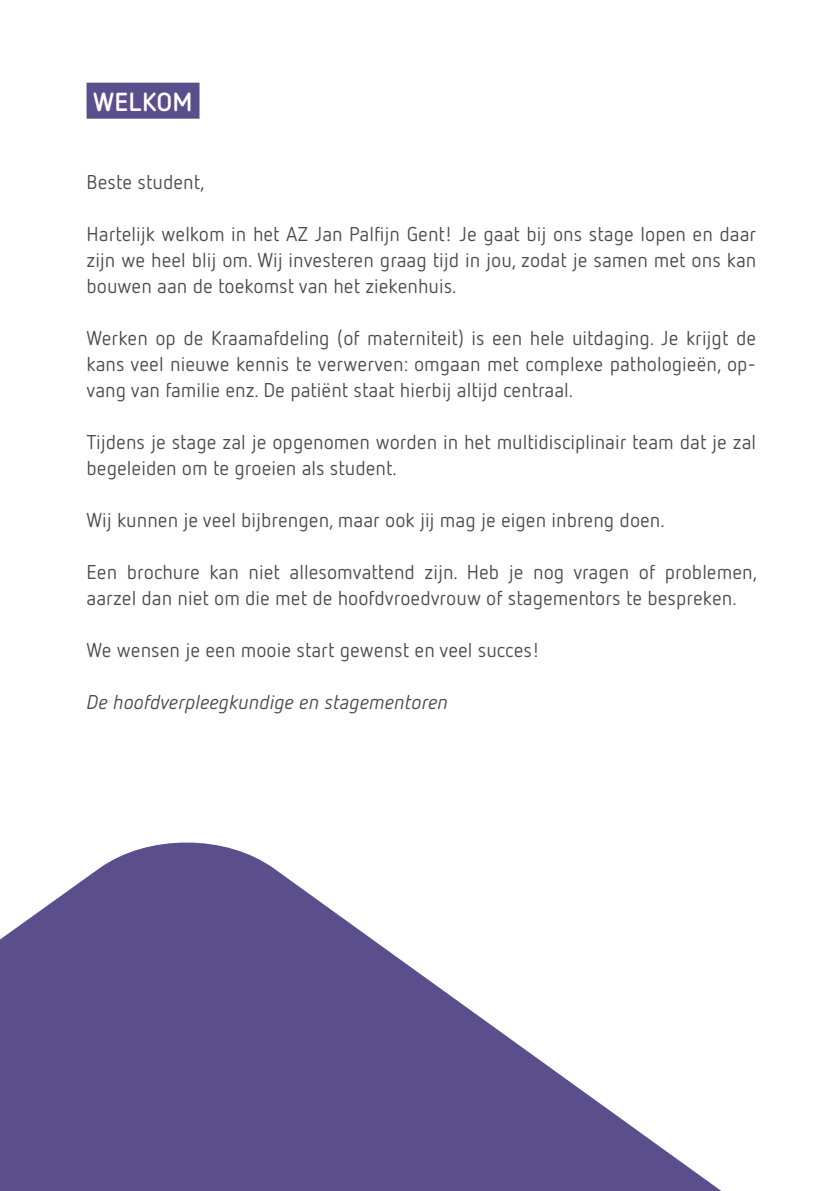
<style>
.page{position:relative;width:840px;height:1191px;background:#fff}
.page>*{position:absolute;margin:0;border:0;box-sizing:border-box;transform-origin:0 0}
.Titel{font:700 26px "Netto OT";letter-spacing:.01em;color:#fff}
.Bodytekst{font:20px/26px "Netto OT";color:#4b4c4d;text-align:justify}
.Bodytekst-2{font:italic 20px "Netto OT";color:#4b4c4d}
</style>
<div class="page">
<svg style="left:0;top:842px;width:479px;height:174px;fill:#5a4e8c"></svg>
<div style="left:86px;top:83px;width:113px;height:36px;background:#5a4e8c"></div>
<svg style="left:0;top:1016px;width:721px;height:175px;fill:#5a4e8c"></svg>
<p class="Titel" style="left:93px;top:86px;width:101px">WELKOM</p>
<p class="Bodytekst" style="left:86px;top:169px;width:119px">Beste student,</p>
<p class="Bodytekst" style="left:86px;top:221px;width:671px">Hartelijk welkom in het AZ Jan Palfijn Gent! Je gaat bij ons stage lopen en daar zijn we heel blij om. Wij investeren graag tijd in jou, zodat je samen met ons kan bouwen aan de toekomst van het ziekenhuis.</p>
<p class="Bodytekst" style="left:86px;top:325px;width:670px">Werken op de Kraamafdeling (of materniteit) is een hele uitdaging. Je krijgt de kans veel nieuwe kennis te verwerven: omgaan met complexe pathologieën, op&shy;vang van familie enz. De patiënt staat hierbij altijd centraal.</p>
<p class="Bodytekst" style="left:86px;top:429px;width:670px">Tijdens je stage zal je opgenomen worden in het multidisciplinair team dat je zal begeleiden om te groeien als student.</p>
<p class="Bodytekst" style="left:86px;top:507px;width:579px">Wij kunnen je veel bijbrengen, maar ook jij mag je eigen inbreng doen.</p>
<p class="Bodytekst" style="left:86px;top:559px;width:671px">Een brochure kan niet allesomvattend zijn. Heb je nog vragen of problemen, aarzel dan niet om die met de hoofdvroedvrouw of stagementors te bespreken.</p>
<p class="Bodytekst" style="left:86px;top:637px;width:454px">We wensen je een mooie start gewenst en veel succes!</p>
<p class="Bodytekst-2" style="left:86px;top:690px;width:363px">De hoofdverpleegkundige en stagementoren</p>
</div>
